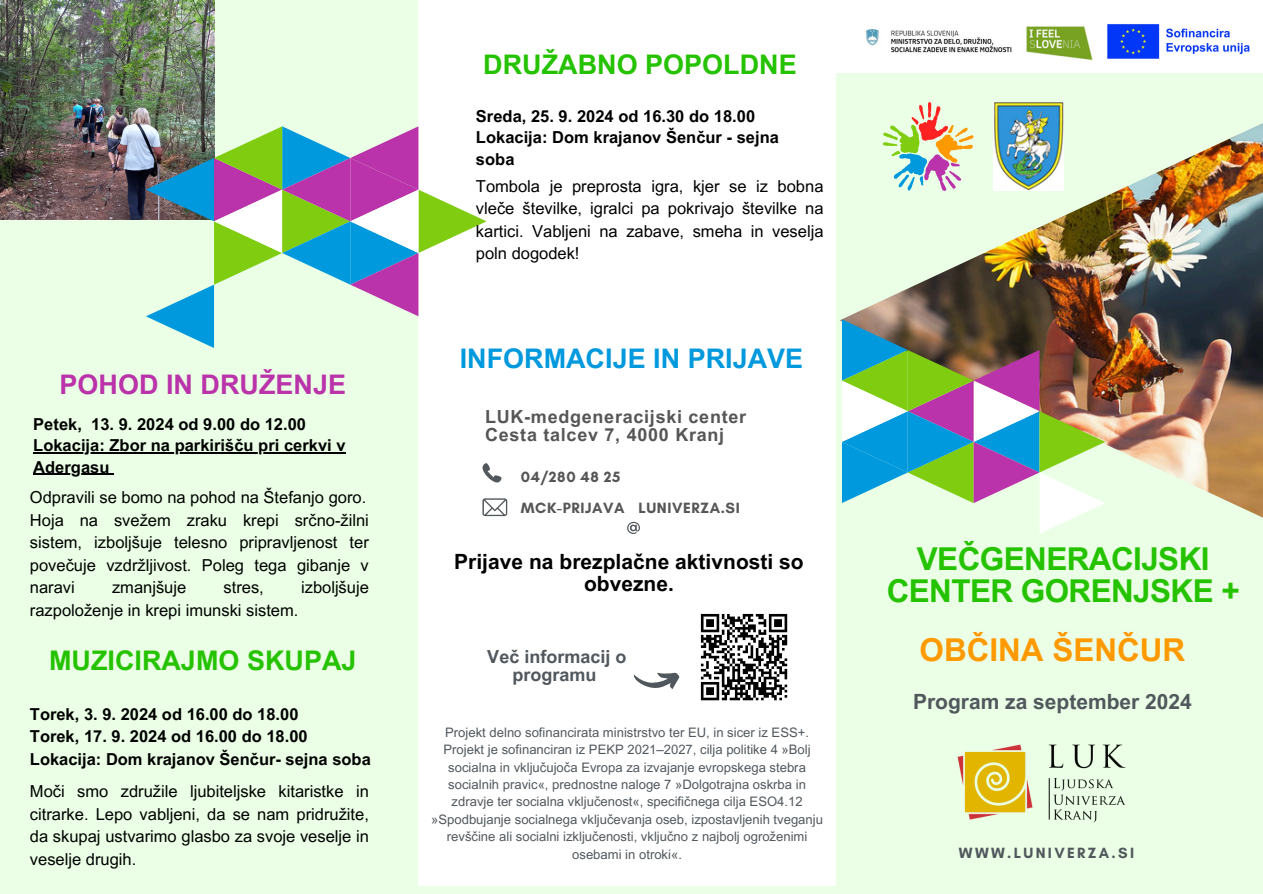
<style>
.page{position:relative;width:1263px;height:894px;background:#fff}
.page>*{position:absolute;margin:0;border:0;box-sizing:border-box;transform-origin:0 0}
.t1{font:700 31.5px/31.5px "Arial MT Pro";letter-spacing:-.02em;color:#25c200;text-align:center}
.t2{font:700 31.5px "Arial MT Pro";color:#f90}
.t3{font:700 27px "Arial MT Pro";color:#25c200}
.t4{font:700 27px "Arial MT Pro";color:#09d}
.t5{font:700 27px "Arial MT Pro";color:#b3a}
.t6{font:700 21px/21.3px "Arial MT Pro";color:#000;text-align:center}
.t7{font:700 21px "Arial MT Pro";color:#51585d}
.t8{font:700 18px/18px "Arial MT Pro";letter-spacing:.04em;color:#565656}
.t9{font:700 18px/18px "Arial MT Pro";color:#51585d;text-align:center}
.t10{font:16.5px/22.5px "Arial MT Pro";color:#000;text-align:justify}
.t11{font:700 16.5px/21.3px "Arial MT Pro";color:#000}
.t12{font:700 15.15px "Glacial Indifference";letter-spacing:.04em;color:#565656}
.t13{font:700 15.15px "Glacial Indifference";letter-spacing:.155em;color:#51585d}
.t14{font:13.05px/17.4px "Arial MT Pro";color:#51585d;text-align:center}
</style>
<div class="page">
<div style="left:0;top:0;width:1263px;height:893px;background:#eaffe5"></div>
<div style="left:828px;top:0;width:435px;height:73px;background:#fff"></div>
<div style="left:418px;top:0;width:418px;height:885px;background:#fff"></div>
<img style="left:957px;top:744px;width:169px;height:79px">
<img style="left:0;top:0;width:215px;height:219px">
<svg style="left:146px;top:126px;width:341px;height:222px"></svg>
<svg style="left:482px;top:463px;width:19px;height:19px"></svg>
<svg style="left:482px;top:498px;width:25px;height:18px"></svg>
<svg style="left:627px;top:521px;width:12px;height:13px"></svg>
<img style="left:1026px;top:26px;width:67px;height:35px">
<img style="left:865px;top:29px;width:147px;height:24px">
<img style="left:1107px;top:24px;width:143px;height:35px">
<img style="left:840px;top:102px;width:423px;height:416px">
<img style="left:842px;top:319px;width:263px;height:214px">
<svg style="left:634px;top:672px;width:45px;height:17px"></svg>
<svg style="left:700px;top:613px;width:88px;height:88px"></svg>
<img style="left:994px;top:103px;width:69px;height:88px">
<hr style="left:33px;top:452px;width:313px;height:1px;background:#000">
<hr style="left:33px;top:473px;width:76px;height:1px;background:#000">
<p class="t5" style="left:59px;top:374px;width:288px">POHOD IN DRUŽENJE</p>
<p class="t11" style="left:33px;top:415px;width:274px">Petek, 13. 9. 2024 od 9.00 do 12.00</p>
<p class="t11" style="left:33px;top:436px;width:314px">Lokacija: Zbor na parkirišču pri cerkvi v</p>
<p class="t11" style="left:33px;top:458px;width:78px">Adergasu</p>
<h6 class="t10" style="left:30px;top:488px;width:340px;text-align:left">Odpravili se bomo na pohod na Štefanjo goro.<br>Hoja na svežem zraku krepi srčno-žilni sistem, izboljšuje telesno pripravljenost ter povečuje vzdržljivost. Poleg tega gibanje v naravi</h6>
<h6 class="t10" style="left:112px;top:578px;width:76px">zmanjšuje</h6>
<h6 class="t10" style="left:224px;top:578px;width:42px">stres,</h6>
<h6 class="t10" style="left:301px;top:578px;width:69px">izboljšuje</h6>
<h6 class="t10" style="left:30px;top:600px;width:270px">razpoloženje in krepi imunski sistem.</h6>
<h5 class="t3" style="left:49px;top:650px;width:309px">MUZICIRAJMO SKUPAJ</h5>
<h2 class="t11" style="left:30px;top:704px;width:342px;line-height:22.5px">Torek, 3. 9. 2024 od 16.00 do 18.00<br>Torek, 17. 9. 2024 od 16.00 do 18.00<br>Lokacija: Dom krajanov Šenčur- sejna soba</h2>
<h1 class="t10" style="left:30px;top:782px;width:340px">Moči smo združile ljubiteljske kitaristke in citrarke. Lepo vabljeni, da se nam pridružite, da skupaj ustvarimo glasbo za svoje veselje in veselje drugih.</h1>
<p class="t3" style="left:483px;top:55px;width:315px">DRUŽABNO POPOLDNE</p>
<p class="t11" style="left:476px;top:107px;width:304px">Sreda, 25. 9. 2024 od 16.30 do 18.00<br>Lokacija: Dom krajanov Šenčur - sejna soba</p>
<h6 class="t10" style="left:476px;top:177px;width:349px">Tombola je preprosta igra, kjer se iz bobna vleče številke, igralci pa pokrivajo številke na kartici. Vabljeni na zabave, smeha in veselja poln dogodek!</h6>
<p class="t4" style="left:460px;top:348px;width:345px">INFORMACIJE IN PRIJAVE</p>
<p class="t8" style="left:485px;top:409px;width:263px">LUK-medgeneracijski center<br>Cesta talcev 7, 4000 Kranj</p>
<h4 class="t12" style="left:521px;top:467px;width:101px">04/280 48 25</h4>
<h5 class="t12" style="left:521px;top:498px;width:221px">MCK-PRIJAVA LUNIVERZA.SI</h5>
<p class="t6" style="left:454px;top:553px;width:351px">Prijave na brezplačne aktivnosti so obvezne.</p>
<h4 class="t9" style="left:487px;top:649px;width:141px">Več informacij o programu</h4>
<p class="t14" style="left:431px;top:725px;width:393px">Projekt delno sofinancirata ministrstvo ter EU, in sicer iz ESS+.<br>Projekt je sofinanciran iz PEKP 2021–2027, cilja politike 4 »Bolj socialna in vključujoča Evropa za izvajanje evropskega stebra socialnih pravic«, prednostne naloge 7 »Dolgotrajna oskrba in zdravje ter socialna vključenost«, specifičnega cilja ESO4.12 »Spodbujanje socialnega vključevanja oseb, izpostavljenih tveganju revščine ali socialni izključenosti, vključno z najbolj ogroženimi osebami in otroki«.</p>
<h4 class="t1" style="left:887px;top:547px;width:355px">VEČGENERACIJSKI<br>CENTER GORENJSKE +</h4>
<p class="t2" style="left:919px;top:637px;width:267px">OBČINA ŠENČUR</p>
<h2 class="t7" style="left:913px;top:694px;width:280px">Program za september 2024</h2>
<p class="t13" style="left:959px;top:843px;width:177px">WWW.LUNIVERZA.SI</p>
</div>
